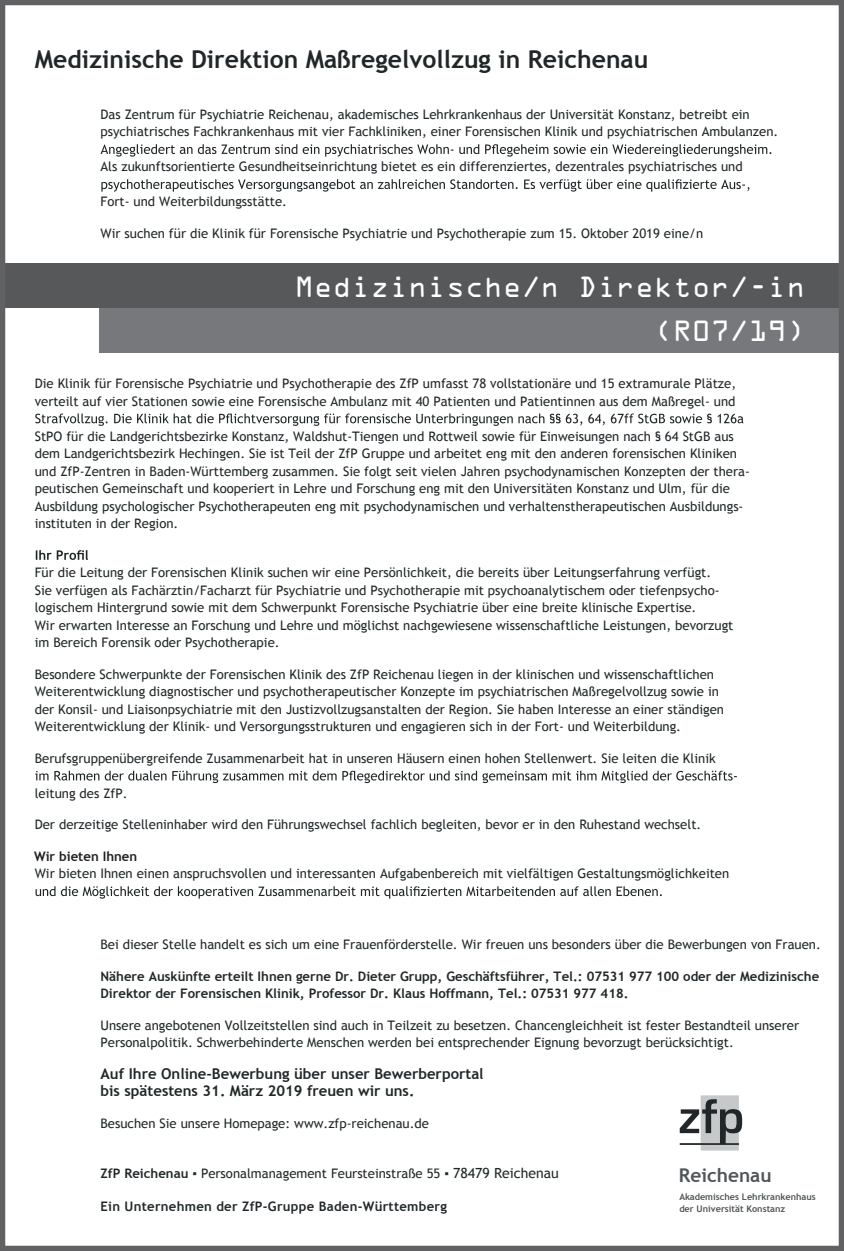
<style>
.page{position:relative;width:844px;height:1251px;background:#fff}
.page>*{position:absolute;margin:0;border:0;box-sizing:border-box;transform-origin:0 0}
.t1{font:26.25px/43.8px "OCRA Std";color:#fff;text-align:right}
.t2{font:700 24.68px "Trebuchet MS";color:#212729}
.t3{font:700 19.07px "Trebuchet MS";color:#505658}
.t4{font:700 14.88px/17.5px "Trebuchet MS";color:#212729}
.t5{font:13.12px/17.5px "Trebuchet MS";color:#212729}
.t6{font:700 13.12px/17.5px "Trebuchet MS";color:#212729}
.t7{font:700 13.12px "Trebuchet MS";letter-spacing:.02em;color:#212729}
.t8{font:700 13.12px "Trebuchet MS";color:#231f20}
.t9{font:700 9.1px/11.7px "Trebuchet MS";color:#505658}
.s1{font-weight:700}
.s2{font-size:14px}
</style>
<div class="page">
<svg style="left:100px;top:144px;width:671px;height:12px"></svg>
<svg style="left:101px;top:179px;width:648px;height:12px"></svg>
<div style="left:0;top:263px;width:843px;height:45px;background:#57585a"></div>
<div style="left:99px;top:308px;width:744px;height:44px;background:#76787b"></div>
<svg style="left:35px;top:413px;width:708px;height:13px"></svg>
<svg style="left:36px;top:550px;width:52px;height:10px"></svg>
<svg style="left:35px;top:770px;width:701px;height:13px"></svg>
<svg style="left:36px;top:886px;width:625px;height:12px"></svg>
<svg style="left:679px;top:1095px;width:63px;height:55px"></svg>
<div style="left:0;top:0;width:843px;height:1250px;border:5px solid #616164"></div>
<h2 class="t2" style="left:35px;top:44px;width:615px">Medizinische Direktion Maßregelvollzug in Reichenau</h2>
<p class="t5" style="left:100px;top:106px;width:679px">Das Zentrum für Psychiatrie Reichenau, akademisches Lehrkrankenhaus der Universität Konstanz, betreibt ein psychiatrisches Fachkrankenhaus mit vier Fachkliniken, einer Forensischen Klinik und psychiatrischen Ambulanzen.</p>
<p class="t5" style="left:100px;top:158px;width:643px">Als zukunftsorientierte Gesundheitseinrichtung bietet es ein differenziertes, dezentrales psychiatrisches und</p>
<p class="t5" style="left:100px;top:193px;width:188px">Fort- und Weiterbildungsstätte.</p>
<p class="t5" style="left:100px;top:225px;width:604px">Wir suchen für die Klinik für Forensische Psychiatrie und Psychotherapie zum 15. Oktober 2019 eine/n</p>
<h1 class="t1" style="left:295px;top:267px;width:512px">Medizinische/n Direktor/-in (R07/19)</h1>
<p class="t5" style="left:35px;top:375px;width:702px">Die Klinik für Forensische Psychiatrie und Psychotherapie des ZfP umfasst 78 vollstationäre und 15 extramurale Plätze, verteilt auf vier Stationen sowie eine Forensische Ambulanz mit 40 Patienten und Patientinnen aus dem Maßregel- und</p>
<p class="t5" style="left:35px;top:427px;width:716px">StPO für die Landgerichtsbezirke Konstanz, Waldshut-Tiengen und Rottweil sowie für Einweisungen nach § 64 StGB aus dem Landgerichtsbezirk Hechingen. Sie ist Teil der ZfP Gruppe und arbeitet eng mit den anderen forensischen Kliniken und ZfP-Zentren in Baden-Württemberg zusammen. Sie folgt seit vielen Jahren psychodynamischen Konzepten der thera&shy;peutischen Gemeinschaft und kooperiert in Lehre und Forschung eng mit den Universitäten Konstanz und Ulm, für die Ausbildung psychologischer Psychotherapeuten eng mit psychodynamischen und verhaltenstherapeutischen Ausbildungs&shy;instituten in der Region.</p>
<p class="t5" style="left:35px;top:564px;width:700px">Für die Leitung der Forensischen Klinik suchen wir eine Persönlichkeit, die bereits über Leitungserfahrung verfügt.<br>Sie verfügen als Fachärztin/Facharzt für Psychiatrie und Psychotherapie mit psychoanalytischem oder tiefenpsycho&shy;logischem Hintergrund sowie mit dem Schwerpunkt Forensische Psychiatrie über eine breite klinische Expertise.<br>Wir erwarten Interesse an Forschung und Lehre und möglichst nachgewiesene wissenschaftliche Leistungen, bevorzugt im Bereich Forensik oder Psychotherapie.</p>
<p class="t5" style="left:35px;top:665px;width:690px">Besondere Schwerpunkte der Forensischen Klinik des ZfP Reichenau liegen in der klinischen und wissenschaftlichen Weiterentwicklung diagnostischer und psychotherapeutischer Konzepte im psychiatrischen Maßregelvollzug sowie in der Konsil- und Liaisonpsychiatrie mit den Justizvollzugsanstalten der Region. Sie haben Interesse an einer ständigen Weiterentwicklung der Klinik- und Versorgungsstrukturen und engagieren sich in der Fort- und Weiterbildung.</p>
<p class="t5" style="left:35px;top:749px;width:682px">Berufsgruppenübergreifende Zusammenarbeit hat in unseren Häusern einen hohen Stellenwert. Sie leiten die Klinik</p>
<p class="t5" style="left:35px;top:784px;width:94px">leitung des ZfP.</p>
<p class="t5" style="left:35px;top:816px;width:668px">Der derzeitige Stelleninhaber wird den Führungswechsel fachlich begleiten, bevor er in den Ruhestand wechselt.</p>
<p class="t5" style="left:35px;top:865px;width:695px">Wir bieten Ihnen einen anspruchsvollen und interessanten Aufgabenbereich mit vielfältigen Gestaltungsmöglichkeiten</p>
<p class="t8" style="left:34px;top:848px;width:105px">Wir bieten Ihnen</p>
<p class="t5" style="left:100px;top:935px;width:721px">Bei dieser Stelle handelt es sich um eine Frauenförderstelle. Wir freuen uns besonders über die Bewerbungen von Frauen.</p>
<p class="t6" style="left:100px;top:966px;width:720px">Nähere Auskünfte erteilt Ihnen gerne Dr. Dieter Grupp, Geschäftsführer, Tel.: 07531 977 100 oder der Medizinische<br>Direktor der Forensischen Klinik, Professor Dr. Klaus Hoffmann, Tel.: 07531 977 418.</p>
<p class="t5" style="left:100px;top:1016px;width:700px">Unsere angebotenen Vollzeitstellen sind auch in Teilzeit zu besetzen. Chancengleichheit ist fester Bestandteil unserer<br>Personalpolitik. Schwerbehinderte Menschen werden bei entsprechender Eignung bevorzugt berücksichtigt.</p>
<p class="t4" style="left:100px;top:1064px;width:384px">Auf Ihre Online-Bewerbung über unser Bewerberportal bis spätestens 31. März 2019 freuen wir uns.</p>
<p class="t5" style="left:100px;top:1114px;width:330px">Besuchen Sie unsere Homepage: www.zfp-reichenau.de</p>
<p class="t5" style="left:100px;top:1164px;width:459px"><span class="s1">ZfP Reichenau</span> ▪ Personalmanagement Feursteinstraße 55 ▪ <span class="s2">78479 Reichenau</span></p>
<p class="t7" style="left:100px;top:1198px;width:348px">Ein Unternehmen der ZfP-Gruppe Baden-Württemberg</p>
<h3 class="t3" style="left:678px;top:1162px;width:94px">Reichenau</h3>
<p class="t9" style="left:679px;top:1190px;width:138px">Akademisches Lehrkrankenhaus der Universität Konstanz</p>
</div>
